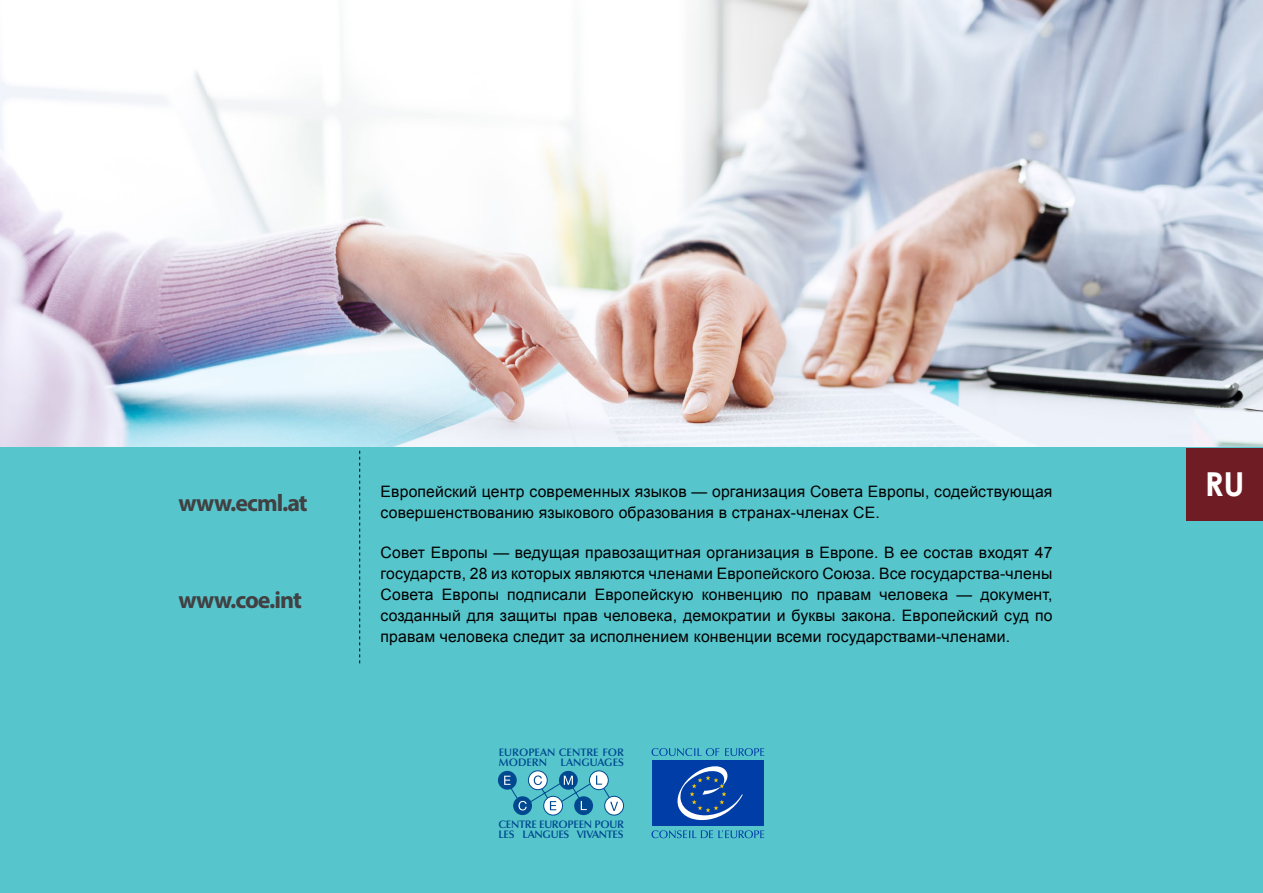
<style>
.page{position:relative;width:1263px;height:893px;background:#57c5cc}
.page>*{position:absolute;margin:0;border:0;box-sizing:border-box;transform-origin:0 0}
.t1{font:700 33px "Century Gothic";color:#fff}
.t2{font:700 24px "Myriad Pro";letter-spacing:-.04em;color:#414042}
.t3{font:15.75px/21px "Arial";letter-spacing:.01em;color:#000;text-align:justify}
.t4{font:600 10.95px/10.2px "Optima LT Std";letter-spacing:-.025em;color:#004990}
.t5{font:600 10.95px/10.2px "Optima LT Std";color:#004990}
</style>
<div class="page">
<svg style="left:528px;top:771px;width:19px;height:19px"></svg>
<div style="left:528px;top:770px;width:20px;height:20px;border:1px solid #004990;border-radius:50%"></div>
<svg style="left:544px;top:796px;width:18px;height:19px"></svg>
<div style="left:543px;top:796px;width:20px;height:19px;border:1px solid #004990;border-radius:50%"></div>
<svg style="left:589px;top:771px;width:19px;height:19px"></svg>
<div style="left:589px;top:770px;width:20px;height:20px;border:1px solid #004990;border-radius:50%"></div>
<div style="left:605px;top:796px;width:18px;height:19px;background:#fff;border-radius:50%"></div>
<div style="left:604px;top:796px;width:20px;height:19px;border:1px solid #004990;border-radius:50%"></div>
<svg style="left:574px;top:796px;width:19px;height:19px"></svg>
<svg style="left:559px;top:771px;width:19px;height:19px"></svg>
<svg style="left:513px;top:796px;width:19px;height:19px"></svg>
<div style="left:498px;top:771px;width:19px;height:19px;background:#004990;border-radius:50%"></div>
<svg style="left:504px;top:775px;width:114px;height:36px"></svg>
<svg style="left:725px;top:748px;width:39px;height:8px"></svg>
<svg style="left:651px;top:748px;width:68px;height:8px"></svg>
<svg style="left:651px;top:830px;width:113px;height:8px"></svg>
<div style="left:652px;top:760px;width:112px;height:66px;background:#003da6"></div>
<svg style="left:677px;top:766px;width:66px;height:54px"></svg>
<svg style="left:359px;top:451px;width:1px;height:212px"></svg>
<img style="left:0;top:0;width:1263px;height:446px">
<div style="left:1186px;top:448px;width:77px;height:72px;background:#6f1c25"></div>
<h2 class="t2" style="left:179px;top:487px;width:131px">www.ecml.at</h2>
<p class="t3" style="left:381px;top:481px;width:673px">Европейский центр современных языков — организация Совета Европы, содействующая совершенствованию языкового образования в странах-членах СЕ.</p>
<h2 class="t2" style="left:179px;top:584px;width:125px">www.coe.int</h2>
<p class="t3" style="left:381px;top:543px;width:673px">Совет Европы — ведущая правозащитная организация в Европе. В ее состав входят 47 государств, 28 из которых являются членами Европейского Союза. Все государства-члены Совета Европы подписали Европейскую конвенцию по правам человека — документ, созданный для защиты прав человека, демократии и буквы закона. Европейский суд по правам человека следит за исполнением конвенции всеми государствами-членами.</p>
<p class="t5" style="left:499px;top:747px;width:127px">EUROPEAN CENTRE FOR<br>MODERN LANGUAGES</p>
<p class="t4" style="left:498px;top:820px;width:127px">CENTRE EUROPEEN POUR<br>LES LANGUES VIVANTES</p>
<h1 class="t1" style="left:1205px;top:459px;width:41px">RU</h1>
</div>
